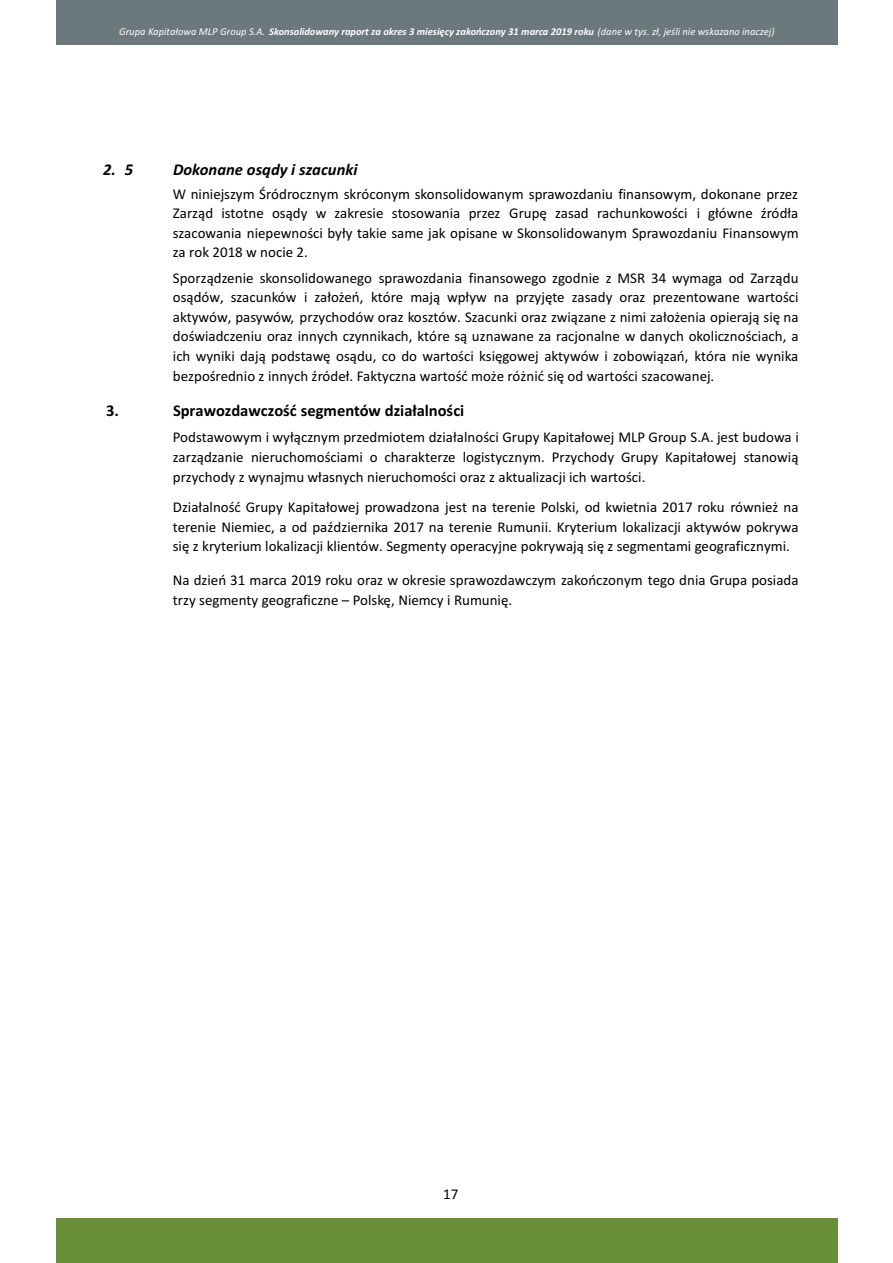
<style>
.page{position:relative;width:893px;height:1263px;background:#fff}
.page>*{position:absolute;margin:0;border:0;box-sizing:border-box;transform-origin:0 0}
.t1{font:700 16.5px "Calibri";color:#000}
.t2{font:italic 700 16.5px "Calibri";color:#000}
.t3{font:15px/19.6px "Calibri";color:#000;text-align:justify}
.t4{font:italic 10.5px "Calibri";color:#fff}
.s1{font-weight:700}
</style>
<div class="page">
<div style="left:56px;top:1218px;width:782px;height:45px;background:#698f38"></div>
<div style="left:56px;top:0;width:782px;height:45px;background:#6b787d"></div>
<p class="t4" style="left:119px;top:27px;width:657px">Grupa Kapitałowa MLP Group S.A. <span class="s1">Skonsolidowany raport za okres 3 miesięcy zakończony 31 marca 2019 roku</span> (dane w tys. zł, jeśli nie wskazano inaczej)</p>
<p class="t2" style="left:103px;top:163px;width:32px">2. 5</p>
<p class="t2" style="left:173px;top:163px;width:186px">Dokonane osądy i szacunki</p>
<p class="t3" style="left:173px;top:185px;width:627px">W niniejszym Śródrocznym skróconym skonsolidowanym sprawozdaniu finansowym, dokonane przez Zarząd istotne osądy w zakresie stosowania przez Grupę zasad rachunkowości i główne źródła szacowania niepewności były takie same jak opisane w Skonsolidowanym Sprawozdaniu Finansowym za rok 2018 w nocie 2.</p>
<p class="t3" style="left:173px;top:269px;width:627px">Sporządzenie skonsolidowanego sprawozdania finansowego zgodnie z MSR 34 wymaga od Zarządu osądów, szacunków i założeń, które mają wpływ na przyjęte zasady oraz prezentowane wartości aktywów, pasywów, przychodów oraz kosztów. Szacunki oraz związane z nimi założenia opierają się na doświadczeniu oraz innych czynnikach, które są uznawane za racjonalne w danych okolicznościach, a ich wyniki dają podstawę osądu, co do wartości księgowej aktywów i zobowiązań, która nie wynika bezpośrednio z innych źródeł. Faktyczna wartość może różnić się od wartości szacowanej.</p>
<p class="t1" style="left:106px;top:403px;width:14px">3.</p>
<p class="t1" style="left:173px;top:403px;width:293px">Sprawozdawczość segmentów działalności</p>
<p class="t3" style="left:173px;top:429px;width:627px">Podstawowym i wyłącznym przedmiotem działalności Grupy Kapitałowej MLP Group S.A. jest budowa i zarządzanie nieruchomościami o charakterze logistycznym. Przychody Grupy Kapitałowej stanowią przychody z wynajmu własnych nieruchomości oraz z aktualizacji ich wartości.</p>
<p class="t3" style="left:173px;top:498px;width:627px">Działalność Grupy Kapitałowej prowadzona jest na terenie Polski, od kwietnia 2017 roku również na terenie Niemiec, a od października 2017 na terenie Rumunii. Kryterium lokalizacji aktywów pokrywa się z kryterium lokalizacji klientów. Segmenty operacyjne pokrywają się z segmentami geograficznymi.</p>
<p class="t3" style="left:173px;top:572px;width:627px">Na dzień 31 marca 2019 roku oraz w okresie sprawozdawczym zakończonym tego dnia Grupa posiada trzy segmenty geograficzne – Polskę, Niemcy i Rumunię.</p>
<p class="t3" style="left:443px;top:1185px;width:17px">17</p>
</div>
